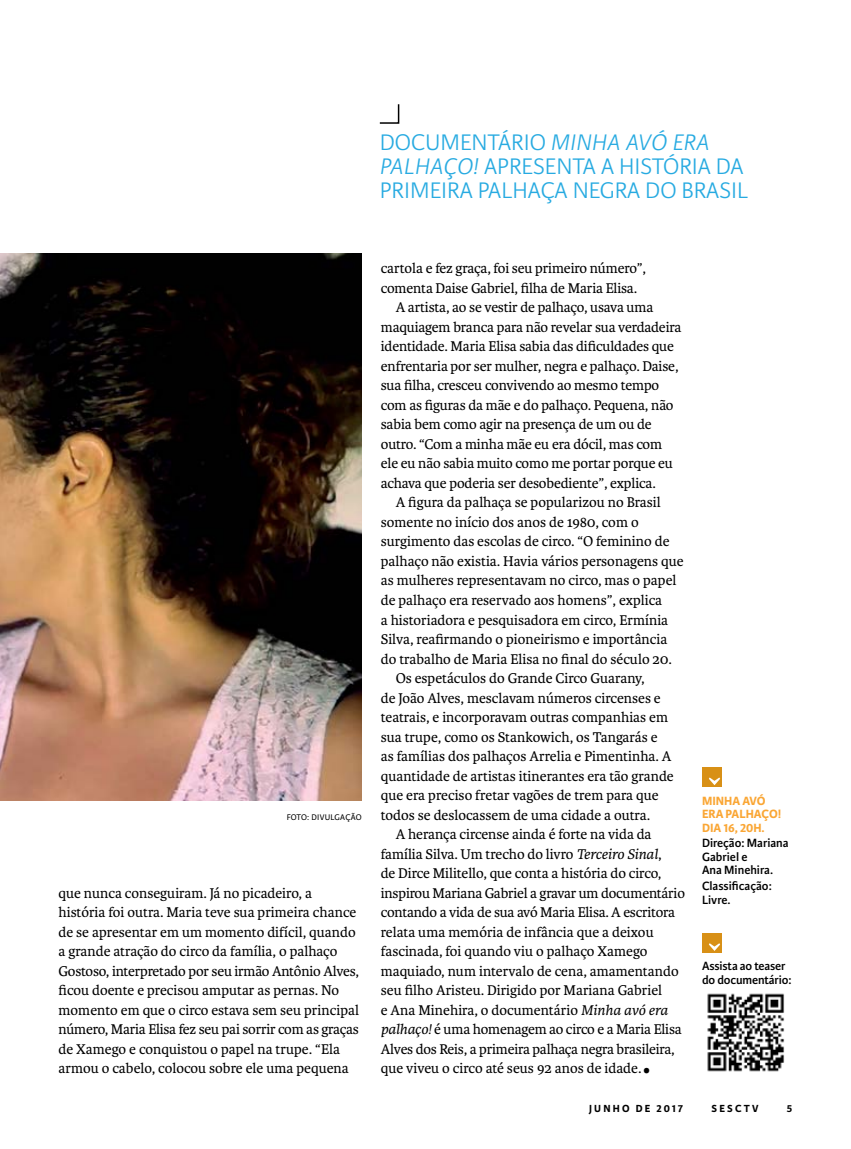
<style>
.page{position:relative;width:851px;height:1149px;background:#fff}
.page>*{position:absolute;margin:0;border:0;box-sizing:border-box;transform-origin:0 0}
.t1{font:48px "Karmina";color:#000;scale:.9 1}
.t2{font:300 24px/24px "Karmina Sans";color:#27aae1}
.t3{font:15px/19.5px "Karmina";letter-spacing:-.01em;color:#000}
.t4{font:600 12.75px/13.5px "Karmina Sans";color:#000}
.t5{font:700 12.75px/13.5px "Karmina Sans";color:#faa634}
.t6{font:700 10.95px "Karmina Sans";letter-spacing:.2em;color:#000}
.t7{font:8.7px "Karmina Sans";letter-spacing:.025em;color:#000}
.s1{font-style:italic}
</style>
<div class="page">
<img style="left:0;top:253px;width:361px;height:547px">
<svg style="left:379px;top:104px;width:21px;height:20px"></svg>
<div style="left:702px;top:766px;width:19px;height:20px;background:#d89016"></div>
<svg style="left:709px;top:777px;width:11px;height:8px"></svg>
<div style="left:702px;top:932px;width:19px;height:20px;background:#d89016"></div>
<svg style="left:709px;top:943px;width:11px;height:7px"></svg>
<img style="left:707px;top:993px;width:78px;height:79px">
<h2 class="t2" style="left:380px;top:131px;width:370px">DOCUMENTÁRIO <span class="s1">MINHA AVÓ ERA<br>PALHAÇO!</span> APRESENTA A HISTÓRIA DA<br>PRIMEIRA PALHAÇA NEGRA DO BRASIL</h2>
<p class="t7" style="left:287px;top:811px;width:76px">FOTO: DIVULGAÇÃO</p>
<p class="t3" style="left:58px;top:883px;width:302px">que nunca conseguiram. Já no picadeiro, a história foi outra. Maria teve sua primeira chance de se apresentar em um momento difícil, quando a grande atração do circo da família, o palhaço Gostoso, interpretado por seu irmão Antônio Alves, ficou doente e precisou amputar as pernas. No momento em que o circo estava sem seu principal número, Maria Elisa fez seu pai sorrir com as graças de Xamego e conquistou o papel na trupe. “Ela armou o cabelo, colocou sobre ele uma pequena</p>
<p class="t3" style="left:381px;top:259px;width:267px">cartola e fez graça, foi seu primeiro número”,</p>
<p class="t3" style="left:381px;top:278px;width:258px">comenta Daise Gabriel, filha de Maria Elisa.</p>
<p class="t3" style="left:395px;top:298px;width:259px">A artista, ao se vestir de palhaço, usava uma</p>
<p class="t3" style="left:381px;top:317px;width:302px">maquiagem branca para não revelar sua verdadeira</p>
<p class="t3" style="left:381px;top:337px;width:294px">identidade. Maria Elisa sabia das dificuldades que</p>
<p class="t3" style="left:381px;top:356px;width:299px">enfrentaria por ser mulher, negra e palhaço. Daise,</p>
<p class="t3" style="left:381px;top:376px;width:280px">sua filha, cresceu convivendo ao mesmo tempo</p>
<p class="t3" style="left:381px;top:395px;width:294px">com as figuras da mãe e do palhaço. Pequena, não</p>
<p class="t3" style="left:381px;top:415px;width:272px">sabia bem como agir na presença de um ou de</p>
<p class="t3" style="left:381px;top:434px;width:283px">outro. “Com a minha mãe eu era dócil, mas com</p>
<p class="t3" style="left:381px;top:454px;width:294px">ele eu não sabia muito como me portar porque eu</p>
<p class="t3" style="left:381px;top:473px;width:276px">achava que poderia ser desobediente”, explica.</p>
<p class="t3" style="left:395px;top:493px;width:266px">A figura da palhaça se popularizou no Brasil</p>
<p class="t3" style="left:381px;top:512px;width:259px">somente no início dos anos de 1980, com o</p>
<p class="t3" style="left:381px;top:532px;width:290px">surgimento das escolas de circo. “O feminino de</p>
<p class="t3" style="left:381px;top:551px;width:304px">palhaço não existia. Havia vários personagens que</p>
<p class="t3" style="left:381px;top:571px;width:297px">as mulheres representavam no circo, mas o papel</p>
<p class="t3" style="left:381px;top:590px;width:283px">de palhaço era reservado aos homens”, explica</p>
<p class="t3" style="left:381px;top:610px;width:289px">a historiadora e pesquisadora em circo, Ermínia</p>
<p class="t3" style="left:381px;top:629px;width:288px">Silva, reafirmando o pioneirismo e importância</p>
<p class="t3" style="left:381px;top:649px;width:292px">do trabalho de Maria Elisa no final do século 20.</p>
<p class="t3" style="left:395px;top:668px;width:250px">Os espetáculos do Grande Circo Guarany,</p>
<p class="t3" style="left:381px;top:688px;width:281px">de João Alves, mesclavam números circenses e</p>
<p class="t3" style="left:381px;top:707px;width:289px">teatrais, e incorporavam outras companhias em</p>
<p class="t3" style="left:381px;top:727px;width:278px">sua trupe, como os Stankowich, os Tangarás e</p>
<p class="t3" style="left:381px;top:746px;width:292px">as famílias dos palhaços Arrelia e Pimentinha. A</p>
<p class="t3" style="left:381px;top:766px;width:294px">quantidade de artistas itinerantes era tão grande</p>
<p class="t3" style="left:381px;top:785px;width:279px">que era preciso fretar vagões de trem para que</p>
<p class="t3" style="left:381px;top:805px;width:271px">todos se deslocassem de uma cidade a outra.</p>
<p class="t3" style="left:395px;top:824px;width:257px">A herança circense ainda é forte na vida da</p>
<p class="t3" style="left:381px;top:844px;width:282px">família Silva. Um trecho do livro <span class="s1">Terceiro Sinal</span>,</p>
<p class="t3" style="left:381px;top:863px;width:282px">de Dirce Militello, que conta a história do circo,</p>
<p class="t3" style="left:381px;top:883px;width:306px">inspirou Mariana Gabriel a gravar um documentário</p>
<p class="t3" style="left:381px;top:902px;width:296px">contando a vida de sua avó Maria Elisa. A escritora</p>
<p class="t3" style="left:381px;top:922px;width:274px">relata uma memória de infância que a deixou</p>
<p class="t3" style="left:381px;top:941px;width:268px">fascinada, foi quando viu o palhaço Xamego</p>
<p class="t3" style="left:381px;top:961px;width:299px">maquiado, num intervalo de cena, amamentando</p>
<p class="t3" style="left:381px;top:980px;width:283px">seu filho Aristeu. Dirigido por Mariana Gabriel</p>
<p class="t3" style="left:381px;top:1000px;width:288px">e Ana Minehira, o documentário <span class="s1">Minha avó era</span></p>
<p class="t3" style="left:381px;top:1019px;width:302px"><span class="s1">palhaço!</span> é uma homenagem ao circo e a Maria Elisa</p>
<p class="t3" style="left:381px;top:1039px;width:295px">Alves dos Reis, a primeira palhaça negra brasileira,</p>
<p class="t3" style="left:381px;top:1058px;width:262px">que viveu o circo até seus 92 anos de idade.</p>
<h1 class="t1" style="left:641px;top:1030px;width:12px">.</h1>
<p class="t5" style="left:702px;top:793px;width:81px">MINHA AVÓ<br>ERA PALHAÇO!<br>DIA 16, 20H.</p>
<p class="t4" style="left:702px;top:836px;width:88px">Direção: Mariana<br>Gabriel e<br>Ana Minehira.</p>
<p class="t4" style="left:702px;top:879px;width:71px">Classificação:<br>Livre.</p>
<p class="t4" style="left:702px;top:959px;width:91px">Assista ao teaser do documentário:</p>
<p class="t6" style="left:589px;top:1101px;width:95px">JUNHO DE 2017</p>
<p class="t6" style="left:711px;top:1101px;width:48px">SESCTV</p>
<p class="t6" style="left:786px;top:1101px;width:7px">5</p>
</div>
